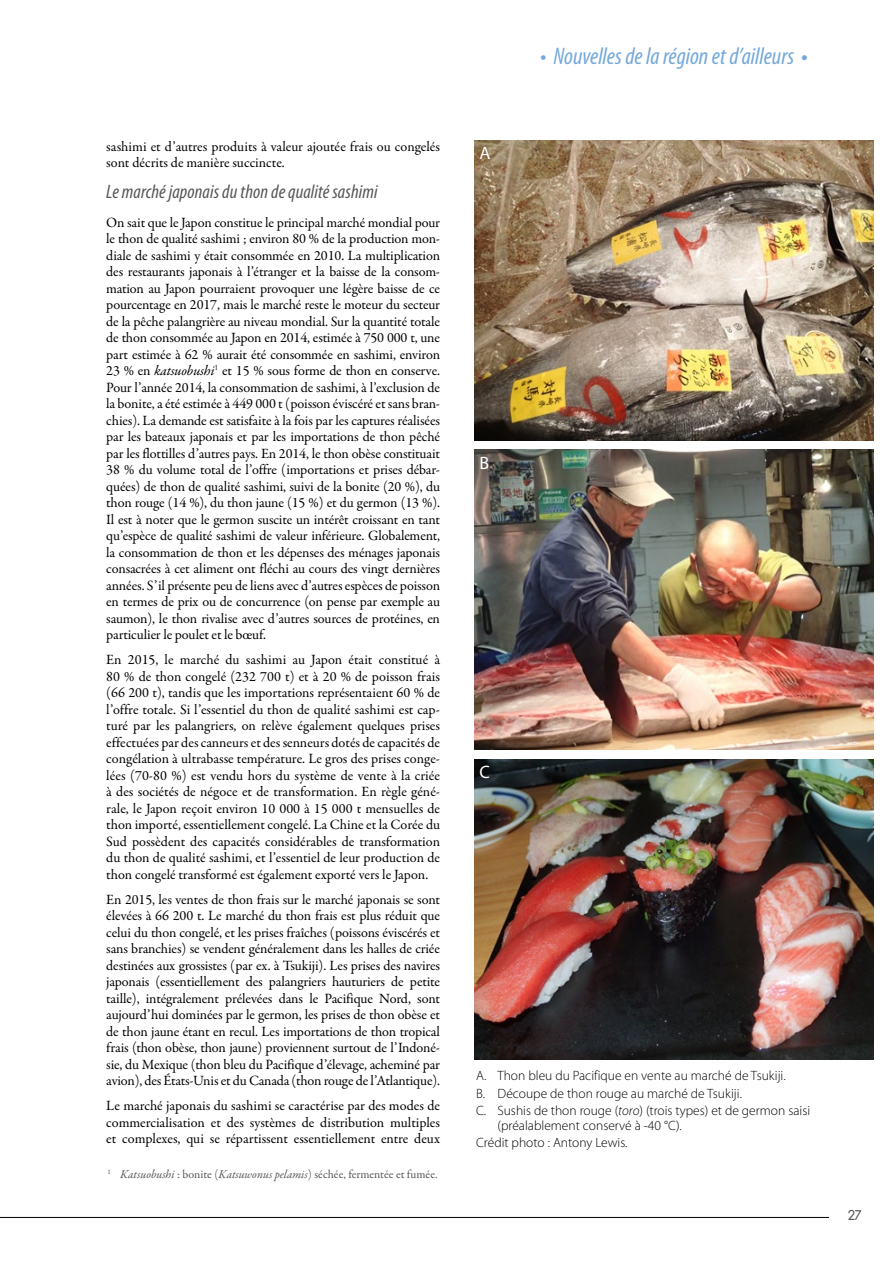
<style>
.page{position:relative;width:893px;height:1263px;background:#fff}
.page>*{position:absolute;margin:0;border:0;box-sizing:border-box;transform-origin:0 0}
.t1{font:italic condensed 24px "Myriad Pro";color:#75a8db}
.t2{font:italic condensed 19.5px "Myriad Pro";letter-spacing:.005em;color:#575756}
.t3{font:18px "Myriad Pro";color:#fff}
.t4{font:15px "Duepuntozero";color:#575756}
.t5{font:14.25px/16.5px "Garamond Premr Pro";letter-spacing:-.005em;color:#000;text-align:justify}
.t6{font:300 13.5px/17.1px "Myriad Pro";color:#000}
.t7{font:12px "Garamond Premr Pro";color:#575756}
.s1{font-style:italic}
.s2{font-style:normal;font-stretch:normal}
</style>
<div class="page">
<hr style="left:0;top:1217px;width:829px;height:1px;background:#000">
<img style="left:474px;top:759px;width:400px;height:300px">
<img style="left:474px;top:140px;width:400px;height:300px">
<img style="left:474px;top:450px;width:400px;height:299px">
<p class="t5" style="left:106px;top:138px;width:335px">sashimi et d’autres produits à valeur ajoutée frais ou congelés sont décrits de manière succincte.</p>
<h2 class="t2" style="left:106px;top:180px;width:273px">Le marché japonais du thon de qualité sashimi</h2>
<p class="t5" style="left:106px;top:214px;width:335px">On sait que le Japon constitue le principal marché mondial pour le thon de qualité sashimi ; environ 80 % de la production mon&shy;diale de sashimi y était consommée en 2010. La multiplication des restaurants japonais à l’étranger et la baisse de la consom&shy;mation au Japon pourraient provoquer une légère baisse de ce pourcentage en 2017, mais le marché reste le moteur du secteur de la pêche palangrière au niveau mondial. Sur la quantité totale de thon consommée au Japon en 2014, estimée à 750 000 t, une part estimée à 62 % aurait été consommée en sashimi, environ 23 % en <span class="s1">katsuobushi</span><sup>1</sup> et 15 % sous forme de thon en conserve.<br>Pour l’année 2014, la consommation de sashimi, à l’exclusion de la bonite, a été estimée à 449 000 t (poisson éviscéré et sans bran&shy;chies). La demande est satisfaite à la fois par les captures réalisées par les bateaux japonais et par les importations de thon pêché par les flottilles d’autres pays. En 2014, le thon obèse constituait 38 % du volume total de l’offre (importations et prises débar&shy;quées) de thon de qualité sashimi, suivi de la bonite (20 %), du thon rouge (14 %), du thon jaune (15 %) et du germon (13 %).<br>Il est à noter que le germon suscite un intérêt croissant en tant qu’espèce de qualité sashimi de valeur inférieure. Globalement, la consommation de thon et les dépenses des ménages japonais consacrées à cet aliment ont fléchi au cours des vingt dernières années. S’il présente peu de liens avec d’autres espèces de poisson en termes de prix ou de concurrence (on pense par exemple au saumon), le thon rivalise avec d’autres sources de protéines, en particulier le poulet et le bœuf.</p>
<p class="t5" style="left:106px;top:652px;width:335px">En 2015, le marché du sashimi au Japon était constitué à 80 % de thon congelé (232 700 t) et à 20 % de poisson frais (66 200 t), tandis que les importations représentaient 60 % de l’offre totale. Si l’essentiel du thon de qualité sashimi est cap&shy;turé par les palangriers, on relève également quelques prises effectuées par des canneurs et des senneurs dotés de capacités de congélation à ultrabasse température. Le gros des prises conge&shy;lées (70-80 %) est vendu hors du système de vente à la criée à des sociétés de négoce et de transformation. En règle géné&shy;rale, le Japon reçoit environ 10 000 à 15 000 t mensuelles de thon importé, essentiellement congelé. La Chine et la Corée du Sud possèdent des capacités considérables de transformation du thon de qualité sashimi, et l’essentiel de leur production de thon congelé transformé est également exporté vers le Japon.</p>
<p class="t5" style="left:106px;top:891px;width:335px">En 2015, les ventes de thon frais sur le marché japonais se sont élevées à 66 200 t. Le marché du thon frais est plus réduit que celui du thon congelé, et les prises fraîches (poissons éviscérés et sans branchies) se vendent généralement dans les halles de criée destinées aux grossistes (par ex. à Tsukiji). Les prises des navires japonais (essentiellement des palangriers hauturiers de petite taille), intégralement prélevées dans le Pacifique Nord, sont aujourd’hui dominées par le germon, les prises de thon obèse et de thon jaune étant en recul. Les importations de thon tropical frais (thon obèse, thon jaune) proviennent surtout de l’Indoné&shy;sie, du Mexique (thon bleu du Pacifique d’élevage, acheminé par avion), des États-Unis et du Canada (thon rouge de l’Atlantique).</p>
<p class="t5" style="left:106px;top:1098px;width:335px">Le marché japonais du sashimi se caractérise par des modes de commercialisation et des systèmes de distribution multiples et complexes, qui se répartissent essentiellement entre deux</p>
<p class="t7" style="left:107px;top:1167px;width:332px"><sup>1</sup> <span class="s1">Katsuobushi</span> : bonite (<span class="s1">Katsuwonus pelamis</span>) séchée, fermentée et fumée.</p>
<p class="t3" style="left:479px;top:142px;width:13px">A</p>
<h1 class="t1" style="left:540px;top:41px;width:269px">• Nouvelles de la région et d’ailleurs <span class="s2">•</span></h1>
<p class="t3" style="left:479px;top:451px;width:11px">B</p>
<p class="t3" style="left:479px;top:761px;width:12px">C</p>
<p class="t6" style="left:476px;top:1067px;width:335px">A. Thon bleu du Pacifique en vente au marché de Tsukiji.<br>B. Découpe de thon rouge au marché de Tsukiji.<br>C. Sushis de thon rouge (<span class="s1">toro</span>) (trois types) et de germon saisi</p>
<p class="t6" style="left:476px;top:1116px;width:207px;text-indent:21px">(préalablement conservé à -40 °C).<br>Crédit photo : Antony Lewis.</p>
<p class="t4" style="left:848px;top:1207px;width:15px">27</p>
</div>
